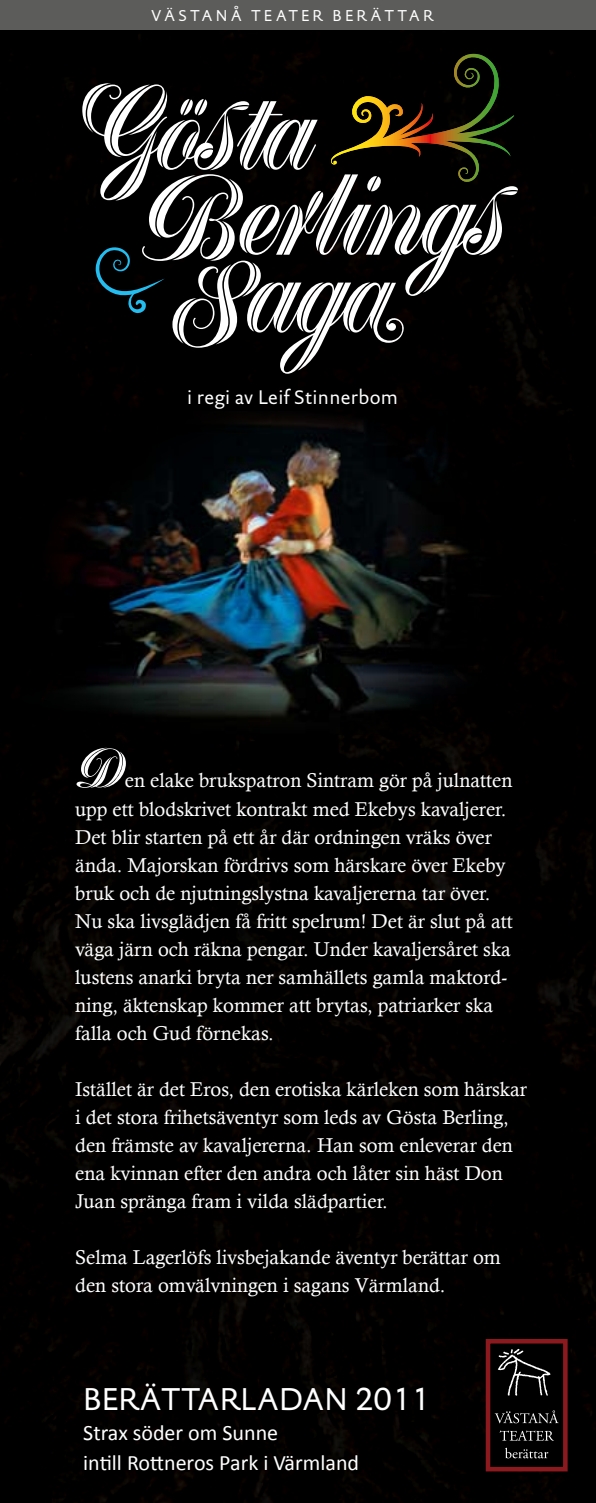
<style>
.page{position:relative;width:596px;height:1503px;background:#fff}
.page>*{position:absolute;margin:0;border:0;box-sizing:border-box;transform-origin:0 0}
.t1{font:60px "Greyton Script Plain";color:#fff}
.t2{font:32px "DTL Documenta Sans T";color:#fff}
.t3{font:22px/30px "Calibri";color:#fff}
.t4{font:20px/28px "Calisto";color:#fff}
.t5{font:20px "DTL Documenta Sans T";letter-spacing:.015em;color:#fff}
.t6{font:16px "DTL Documenta Sans T";letter-spacing:.2em;color:#fff}
</style>
<div class="page">
<div style="left:0;top:29px;width:595px;height:1473px;background:#000"></div>
<img style="left:18px;top:412px;width:540px;height:322px">
<svg style="left:82px;top:54px;width:435px;height:320px;background:#2d2c2a"></svg>
<div style="left:0;top:0;width:595px;height:29px;background:#5c5c5b"></div>
<div style="left:487px;top:1341px;width:78px;height:128px;background:#000"></div>
<div style="left:485px;top:1338px;width:82px;height:133px;border:5px solid #8c191e"></div>
<svg style="left:497px;top:1348px;width:53px;height:47px"></svg>
<svg style="left:494px;top:1410px;width:64px;height:13px"></svg>
<svg style="left:499px;top:1430px;width:54px;height:10px"></svg>
<svg style="left:505px;top:1447px;width:43px;height:11px"></svg>
<p class="t6" style="left:151px;top:6px;width:284px">VÄSTANÅ TEATER BERÄTTAR</p>
<p class="t5" style="left:187px;top:385px;width:212px">i regi av Leif Stinnerbom</p>
<h1 class="t1" style="left:75px;top:731px;width:51px">D</h1>
<p class="t4" style="left:75px;top:766px;width:439px;text-indent:50px">en elake brukspatron Sintram gör på julnatten upp ett blodskrivet kontrakt med Ekebys kavaljerer.<br>Det blir starten på ett år där ordningen vräks över ända. Majorskan fördrivs som härskare över Ekeby bruk och de njutningslystna kavaljererna tar över.<br>Nu ska livsglädjen få fritt spelrum! Det är slut på att väga järn och räkna pengar. Under kavaljersåret ska lustens anarki bryta ner samhällets gamla maktord&shy;ning, äktenskap kommer att brytas, patriarker ska falla och Gud förnekas.</p>
<p class="t4" style="left:75px;top:1074px;width:453px">Istället är det Eros, den erotiska kärleken som härskar i det stora frihetsäventyr som leds av Gösta Berling, den främste av kavaljererna. Han som enleverar den ena kvinnan efter den andra och låter sin häst Don Juan spränga fram i vilda slädpartier.</p>
<p class="t4" style="left:75px;top:1242px;width:427px">Selma Lagerlöfs livsbejakande äventyr berättar om den stora omvälvningen i sagans Värmland.</p>
<h2 class="t2" style="left:83px;top:1379px;width:349px">BERÄTTARLADAN 2011</h2>
<p class="t3" style="left:83px;top:1416px;width:277px">Strax söder om Sunne<br>intill Rottneros Park i Värmland</p>
</div>
